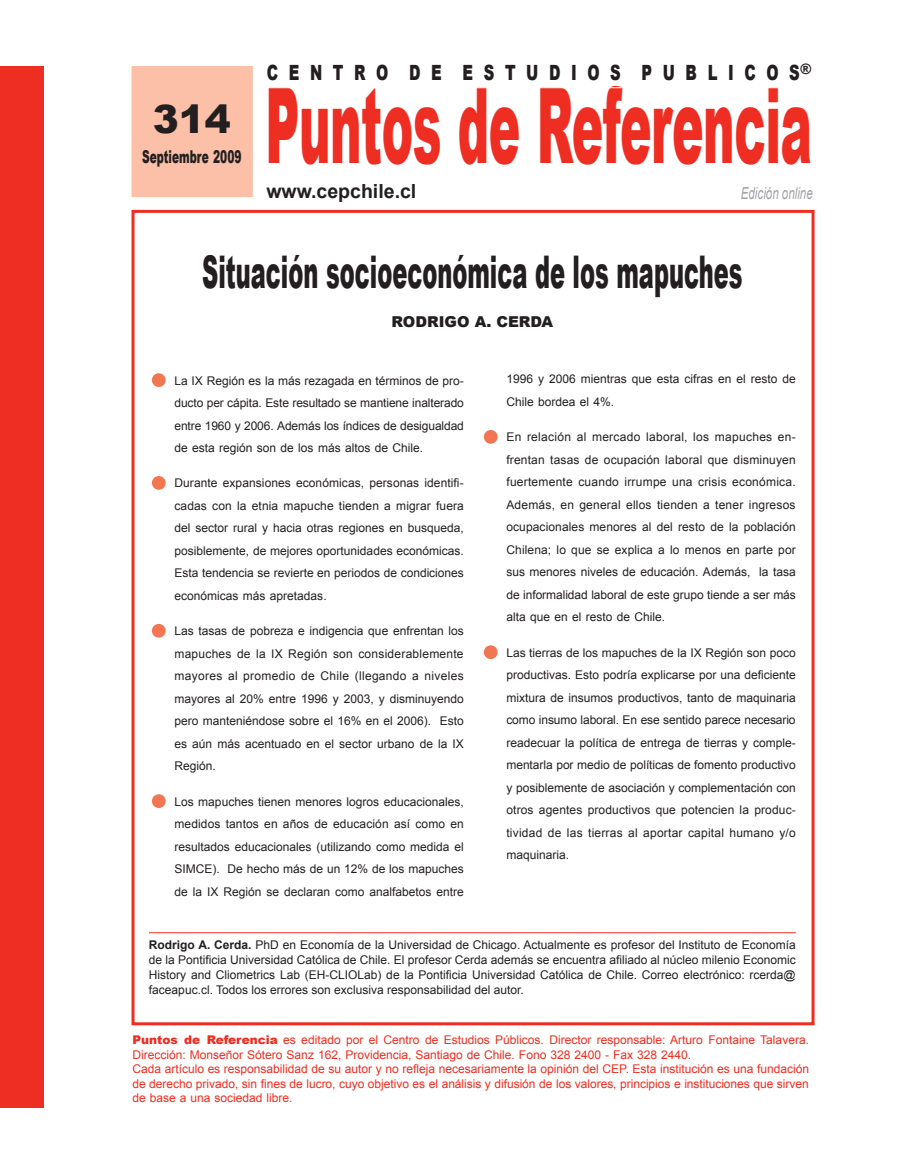
<style>
.page{position:relative;width:915px;height:1170px;background:#fff}
.page>*{position:absolute;margin:0;border:0;box-sizing:border-box;transform-origin:0 0}
.t1{font:900 105px "Arial";letter-spacing:-.01em;color:#ee2e22;scale:.45 1}
._01_titulo_portada{font:900 45px "Arial";color:#231f20;scale:.5 1}
.t2{font:900 39px "Arial";color:#231f20}
.t3{font:900 21px "Arial";color:#231f20;scale:.7 1}
.t4{font:700 19.5px "Arial";color:#231f20}
.t5{font:900 17.7px "Arial";color:#231f20;scale:.6 1}
.t6{font:italic 16.5px "Arial";color:#a1a3a6;scale:.7 1}
._03_autor{font:900 15px "Arial";color:#231f20}
._06_texto_portada{font:12px/22.5px "Arial";color:#231f20;text-align:justify}
.t7{font:12px/14.4px "Arial";color:#ee2e22}
._04_autor_datos{font:12px/15px "Arial";color:#231f20;text-align:justify}
._06_texto_portada-2{font:12px "Arial";letter-spacing:.025em;color:#231f20}
.s1{font-weight:700}
.s2{font-weight:900}
</style>
<div class="page">
<div style="left:131px;top:66px;width:122px;height:131px;background:#fbc0a7;border:3px solid #fbc0a7"></div>
<div style="left:131px;top:210px;width:683px;height:815px;background:#fff;border:3px solid #ee2e22"></div>
<div style="left:0;top:66px;width:43px;height:1041px;background:#ee2e22"></div>
<hr style="left:149px;top:932px;width:646px;height:1px;background:#ee2e22">
<p class="t2" style="left:153px;top:91px;width:80px">314</p>
<p class="t5" style="left:142px;top:144px;width:167px">Septiembre 2009</p>
<p class="t3" style="left:267px;top:57px;width:779px">C E N T R O D E E S T U D I O S P U B L I C O S<sup>®</sup></p>
<p class="t1" style="left:265px;top:49px;width:1215px">Puntos de Referencia</p>
<p class="t4" style="left:266px;top:178px;width:151px">www.cepchile.cl</p>
<p class="t6" style="left:740px;top:182px;width:104px">Edición online</p>
<p class="_01_titulo_portada" style="left:202px;top:239px;width:1081px">Situación socioeconómica de los mapuches</p>
<p class="_03_autor" style="left:391px;top:310px;width:23px">Rodri</p>
<p class="_03_autor" style="left:444px;top:310px;width:76px">go A. Cerda</p>
<p class="_06_texto_portada" style="left:174px;top:392px;width:291px;text-indent:-26px"><sup>•</sup> ducto per cápita. Este resultado se mantiene inalterado entre 1960 y 2006. Además los índices de desigualdad de esta región son de los más altos de Chile.</p>
<p class="_06_texto_portada" style="left:174px;top:472px;width:291px">Durante expansiones económicas, personas identifi-</p>
<p class="_06_texto_portada" style="left:174px;top:369px;width:291px">La IX Región es la más rezagada en términos de pro-</p>
<p class="_06_texto_portada" style="left:174px;top:494px;width:291px;text-indent:-26px"><sup>•</sup> cadas con la etnia mapuche tienden a migrar fuera del sector rural y hacia otras regiones en busqueda, posiblemente, de mejores oportunidades económicas.<br>Esta tendencia se revierte en periodos de condiciones económicas más apretadas.</p>
<p class="_06_texto_portada" style="left:174px;top:620px;width:291px">Las tasas de pobreza e indigencia que enfrentan los</p>
<p class="_06_texto_portada" style="left:174px;top:642px;width:291px;text-indent:-26px"><sup>•</sup> mapuches de la IX Región son considerablemente mayores al promedio de Chile (llegando a niveles mayores al 20% entre 1996 y 2003, y disminuyendo pero manteniéndose sobre el 16% en el 2006). Esto es aún más acentuado en el sector urbano de la IX Región.</p>
<p class="_06_texto_portada" style="left:174px;top:790px;width:291px">Los mapuches tienen menores logros educacionales,</p>
<p class="_06_texto_portada" style="left:174px;top:812px;width:291px;text-indent:-26px"><sup>•</sup> medidos tantos en años de educación así como en resultados educacionales (utilizando como medida el SIMCE). De hecho más de un 12% de los mapuches de la IX Región se declaran como analfabetos entre</p>
<p class="_06_texto_portada" style="left:506px;top:368px;width:291px">1996 y 2006 mientras que esta cifras en el resto de<br>Chile bordea el 4%.</p>
<p class="_06_texto_portada-2" style="left:506px;top:429px;width:291px">En relación al mercado laboral, los mapuches en-</p>
<p class="_06_texto_portada" style="left:506px;top:448px;width:291px;text-indent:-26px"><sup>•</sup> frentan tasas de ocupación laboral que disminuyen fuertemente cuando irrumpe una crisis económica.<br>Además, en general ellos tienden a tener ingresos ocupacionales menores al del resto de la población Chilena; lo que se explica a lo menos en parte por sus menores niveles de educación. Además, la tasa de informalidad laboral de este grupo tiende a ser más alta que en el resto de Chile.</p>
<p class="_06_texto_portada" style="left:506px;top:641px;width:290px">Las tierras de los mapuches de la IX Región son poco</p>
<p class="_06_texto_portada" style="left:506px;top:663px;width:291px;text-indent:-26px"><sup>•</sup> productivas. Esto podría explicarse por una deficiente mixtura de insumos productivos, tanto de maquinaria como insumo laboral. En ese sentido parece necesario readecuar la política de entrega de tierras y comple&shy;mentarla por medio de políticas de fomento productivo y posiblemente de asociación y complementación con otros agentes productivos que potencien la produc&shy;tividad de las tierras al aportar capital humano y/o maquinaria.</p>
<p class="_04_autor_datos" style="left:149px;top:937px;width:648px"><span class="s1">Rodrigo A. Cerda.</span> PhD en Economía de la Universidad de Chicago. Actualmente es profesor del Instituto de Economía de la Pontificia Universidad Católica de Chile. El profesor Cerda además se encuentra afiliado al núcleo milenio Economic History and Cliometrics Lab (EH-CLIOLab) de la Pontificia Universidad Católica de Chile. Correo electrónico: rcerda@ faceapuc.cl. Todos los errores son exclusiva responsabilidad del autor.</p>
<p class="t7" style="left:132px;top:1033px;width:678px"><span class="s2">Puntos de Referencia</span> es editado por el Centro de Estudios Públicos. Director responsable: Arturo Fontaine Talavera.<br>Dirección: Monseñor Sótero Sanz 162, Providencia, Santiago de Chile. Fono 328 2400 - Fax 328 2440.</p>
<p class="t7" style="left:132px;top:1061px;width:678px;text-align:justify">Cada artículo es responsabilidad de su autor y no refleja necesariamente la opinión del CEP. Esta institución es una fundación de derecho privado, sin fines de lucro, cuyo objetivo es el análisis y difusión de los valores, principios e instituciones que sirven de base a una sociedad libre.</p>
</div>
